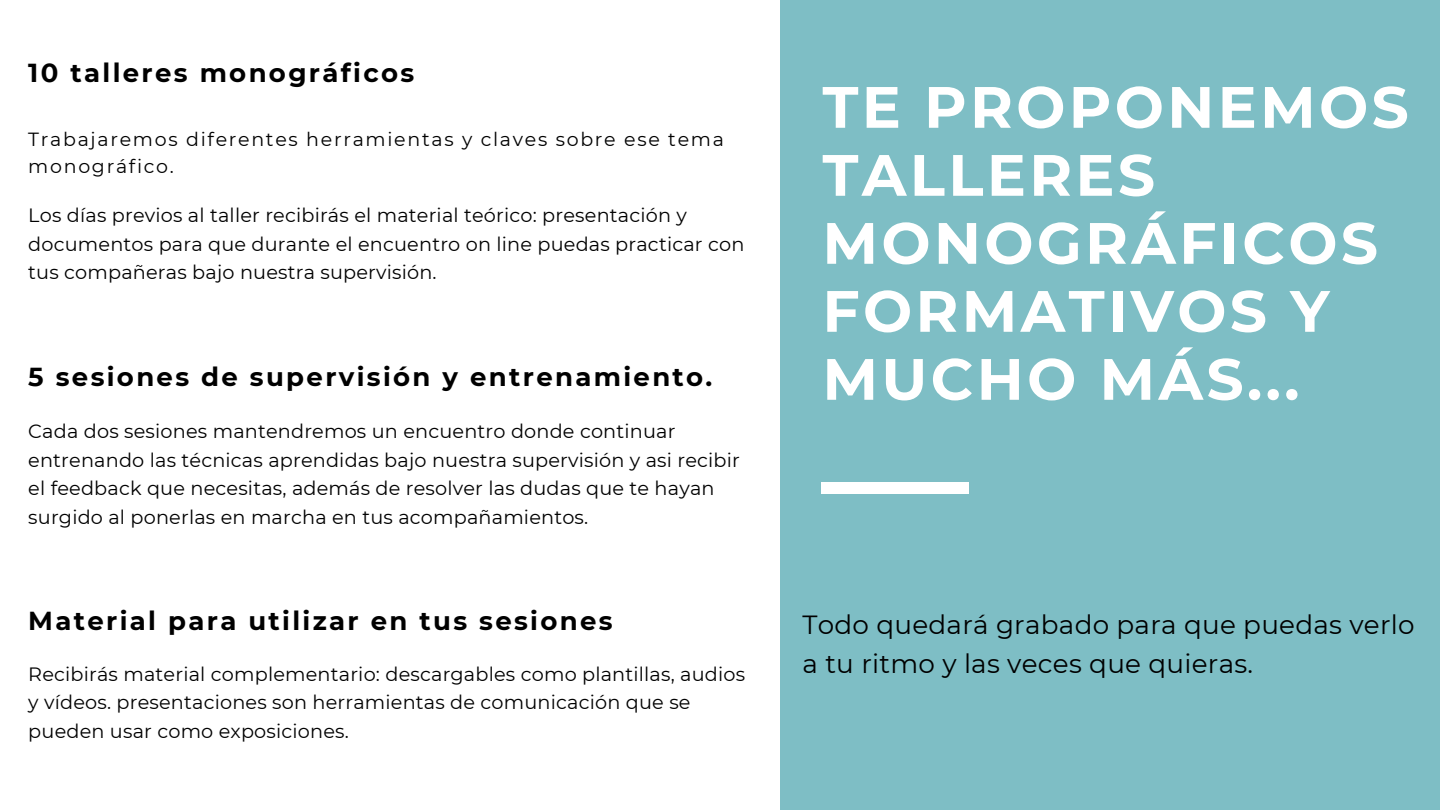
<style>
.page{position:relative;width:1440px;height:810px;background:#fff}
.page>*{position:absolute;margin:0;border:0;box-sizing:border-box;transform-origin:0 0}
.t1{font:700 58.2px/68px "Montserrat";letter-spacing:.06em;color:#fff}
.t2{font:26.2px/39px "Montserrat";letter-spacing:.01em;color:#000}
.t3{font:700 26px "Montserrat";letter-spacing:.09em;color:#000}
.t4{font:19.2px/28.5px "Montserrat";letter-spacing:.01em;color:#000}
.t5{font:19px/26.2px "Montserrat";letter-spacing:.09em;color:#000}
</style>
<div class="page">
<div style="left:781px;top:0;width:659px;height:810px;background:#7ebec5"></div>
<div style="left:821px;top:482px;width:148px;height:11px;background:#fff"></div>
<h3 class="t3" style="left:28px;top:57px;width:387px">10 talleres monográficos</h3>
<p class="t5" style="left:28px;top:126px;width:697px">Trabajaremos diferentes herramientas y claves sobre ese tema monográfico.</p>
<p class="t4" style="left:28px;top:201px;width:718px">Los días previos al taller recibirás el material teórico: presentación y documentos para que durante el encuentro on line puedas practicar con tus compañeras bajo nuestra supervisión.</p>
<h3 class="t3" style="left:28px;top:361px;width:686px">5 sesiones de supervisión y entrenamiento.</h3>
<p class="t4" style="left:28px;top:417px;width:713px">Cada dos sesiones mantendremos un encuentro donde continuar entrenando las técnicas aprendidas bajo nuestra supervisión y asi recibir el feedback que necesitas, además de resolver las dudas que te hayan surgido al ponerlas en marcha en tus acompañamientos.</p>
<h3 class="t3" style="left:28px;top:604px;width:586px">Material para utilizar en tus sesiones</h3>
<p class="t4" style="left:28px;top:660px;width:718px">Recibirás material complementario: descargables como plantillas, audios y vídeos. presentaciones son herramientas de comunicación que se pueden usar como exposiciones.</p>
<h1 class="t1" style="left:822px;top:73px;width:588px">TE PROPONEMOS<br>TALLERES<br>MONOGRÁFICOS<br>FORMATIVOS Y<br>MUCHO MÁS...</h1>
<h2 class="t2" style="left:802px;top:606px;width:614px">Todo quedará grabado para que puedas verlo a tu ritmo y las veces que quieras.</h2>
</div>
